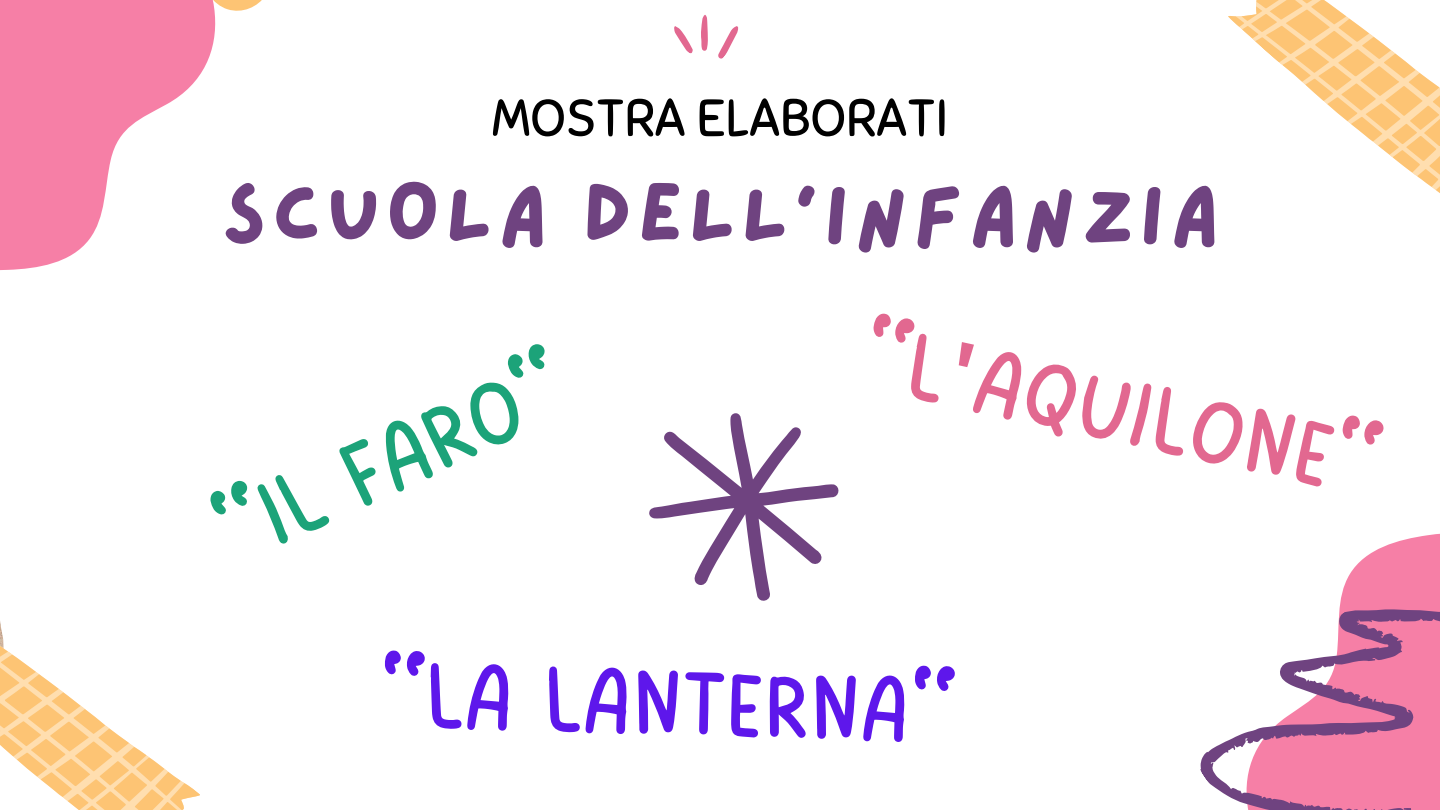
<style>
.page{position:relative;width:1440px;height:810px;background:#fff}
.page>*{position:absolute;margin:0;border:0;box-sizing:border-box;transform-origin:0 0}
.t1{font:90.6px "FEELFREE Regular";color:#e26890}
.t2{font:90.6px "FEELFREE Regular";color:#1ca379}
.t3{font:90px "FEELFREE Regular";color:#5e17eb}
.t4{font:83.6px "Lazydog";letter-spacing:.065em;color:#6f4380}
.t5{font:52px "Sniglet";color:#000}
.s1{font-family:"Noto Sans";font-weight:700}
</style>
<div class="page">
<svg style="left:0;top:621px;width:200px;height:189px"></svg>
<svg style="left:1228px;top:0;width:212px;height:193px"></svg>
<svg style="left:674px;top:15px;width:65px;height:44px"></svg>
<svg style="left:1368px;top:533px;width:72px;height:22px;fill:#f67fa6"></svg>
<svg style="left:1200px;top:555px;width:240px;height:255px;fill:#f67fa6"></svg>
<svg style="left:1388px;top:808px;width:20px;height:2px"></svg>
<svg style="left:1305px;top:807px;width:7px;height:3px"></svg>
<svg style="left:1276px;top:800px;width:5px;height:3px"></svg>
<svg style="left:1210px;top:743px;width:21px;height:22px"></svg>
<svg style="left:1260px;top:730px;width:26px;height:9px"></svg>
<svg style="left:1293px;top:729px;width:7px;height:6px"></svg>
<svg style="left:1375px;top:703px;width:37px;height:12px"></svg>
<svg style="left:1329px;top:689px;width:17px;height:7px"></svg>
<svg style="left:1307px;top:683px;width:16px;height:8px"></svg>
<svg style="left:1290px;top:671px;width:3px;height:4px"></svg>
<svg style="left:1370px;top:644px;width:31px;height:16px"></svg>
<svg style="left:1345px;top:615px;width:24px;height:17px"></svg>
<svg style="left:1380px;top:618px;width:5px;height:3px"></svg>
<svg style="left:649px;top:413px;width:190px;height:188px"></svg>
<svg style="left:0;top:0;width:262px;height:271px;fill:#f67fa6"></svg>
<p class="t5" style="left:492px;top:86px;width:458px">MOSTRA ELABORATI</p>
<p class="t4" style="left:222px;top:173px;width:999px">SCUOLA DELL'INFANZIA</p>
<p class="t2" style="left:208px;top:501px;width:368px;rotate:-25deg">"il faro"</p>
<p class="t1" style="left:874px;top:317px;width:521px;rotate:12deg">"l<span class="s1">'</span>aquilone"</p>
<p class="t3" style="left:384px;top:653px;width:571px;rotate:2deg">"la lanterna"</p>
</div>
